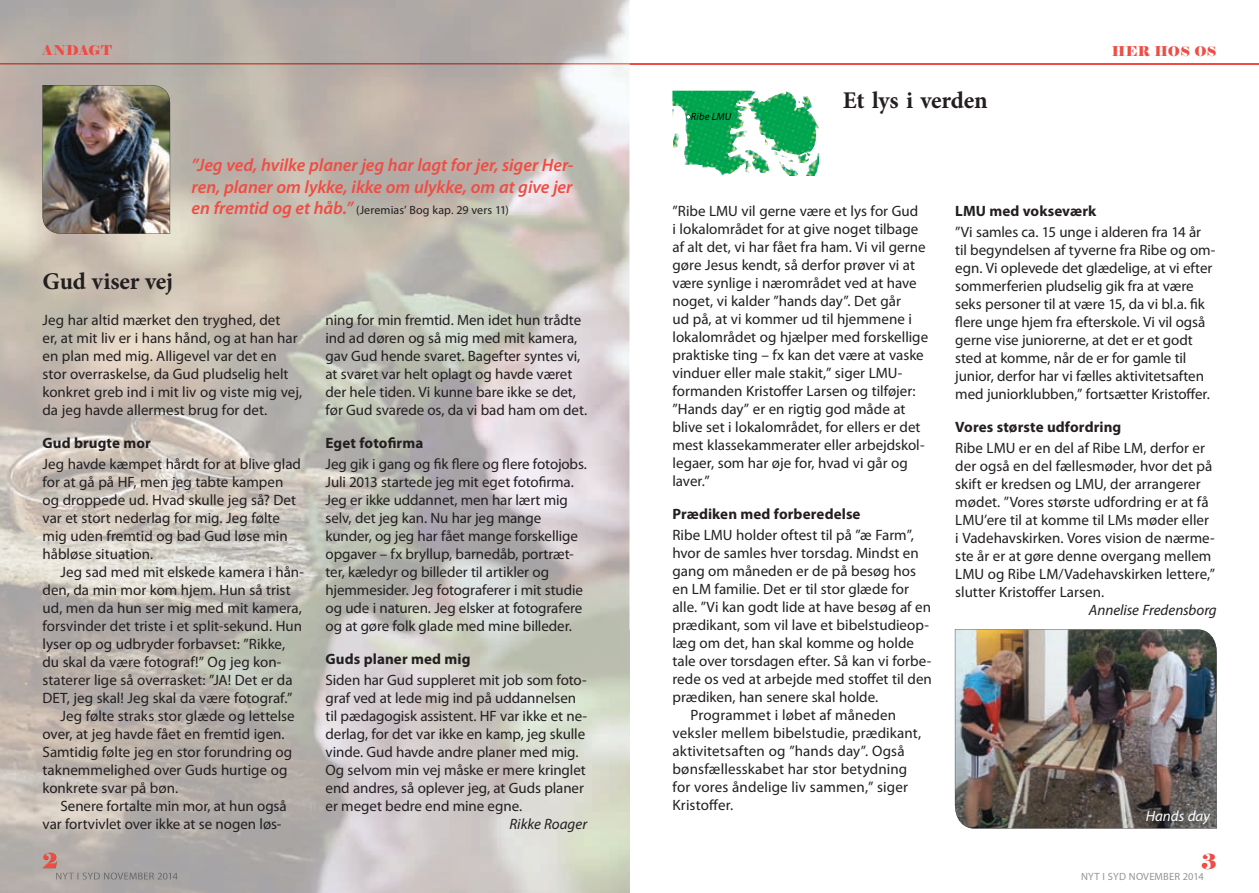
<style>
.page{position:relative;width:1259px;height:893px;background:#fff}
.page>*{position:absolute;margin:0;border:0;box-sizing:border-box;transform-origin:0 0}
.t1{font:700 24px "Minion Pro";letter-spacing:-.01em;color:#231f20}
.t2{font:21px "Elephant";color:#ef4d44}
.t3{font:italic 600 18px/21.6px "Myriad Pro";letter-spacing:-.005em;color:#ef4d44}
.t4{font:15px/18px "Myriad Pro";color:#231f20}
.t5{font:700 15px "Myriad Pro";letter-spacing:.005em;color:#231f20}
.t6{font:italic 15px "Myriad Pro";color:#231f20}
.t7{font:italic 15px "Myriad Pro";color:#fff}
.t8{font:13.5px "Elephant";letter-spacing:.02em;color:#ef4d44}
.t9{font:12px "Myriad Pro";letter-spacing:.01em;color:#231f20}
.t10{font:10.5px "Myriad Pro";letter-spacing:.015em;color:#939598}
.t11{font:italic 10.5px "Myriad Pro";letter-spacing:.015em;color:#000}
.s1{font-weight:600;font-style:italic;font-size:18px;color:#ef4d44}
</style>
<div class="page">
<hr style="left:629px;top:63px;width:630px;height:2px;background:#ef4d44">
<img style="left:0;top:0;width:629px;height:893px">
<img style="left:43px;top:85px;width:127px;height:149px">
<img style="left:672px;top:91px;width:78px;height:84px">
<svg style="left:686px;top:115px;width:4px;height:4px"></svg>
<img style="left:955px;top:629px;width:261px;height:199px">
<p class="t8" style="left:43px;top:42px;width:71px">ANDAGT</p>
<p class="t3" style="left:192px;top:154px;width:383px">”Jeg ved, hvilke planer jeg har lagt for jer, siger Her&shy;ren, planer om lykke, ikke om ulykke, om at give jer</p>
<p class="t9" style="left:192px;top:203px;width:319px"><span class="s1">en fremtid og et håb.”</span> (Jeremias’ Bog kap. 29 vers 11)</p>
<h1 class="t1" style="left:43px;top:264px;width:132px">Gud viser vej</h1>
<p class="t4" style="left:43px;top:311px;width:261px">Jeg har altid mærket den tryghed, det<br>er, at mit liv er i hans hånd, og at han har en plan med mig. Alligevel var det en stor overraskelse, da Gud pludselig helt konkret greb ind i mit liv og viste mig vej, da jeg havde allermest brug for det.</p>
<p class="t5" style="left:43px;top:433px;width:110px">Gud brugte mor</p>
<p class="t4" style="left:43px;top:455px;width:260px">Jeg havde kæmpet hårdt for at blive glad for at gå på HF, men jeg tabte kampen og droppede ud. Hvad skulle jeg så? Det var et stort nederlag for mig. Jeg følte mig uden fremtid og bad Gud løse min håbløse situation.</p>
<p class="t4" style="left:61px;top:563px;width:245px">Jeg sad med mit elskede kamera i hån-</p>
<p class="t4" style="left:43px;top:581px;width:250px">den, da min mor kom hjem. Hun så trist</p>
<p class="t4" style="left:43px;top:599px;width:261px">ud, men da hun ser mig med mit kamera,</p>
<p class="t4" style="left:43px;top:617px;width:261px">forsvinder det triste i et split-sekund. Hun</p>
<p class="t4" style="left:43px;top:635px;width:244px">lyser op og udbryder forbavset: ”Rikke,</p>
<p class="t4" style="left:43px;top:653px;width:240px">du skal da være fotograf!” Og jeg kon-</p>
<p class="t4" style="left:43px;top:671px;width:252px">staterer lige så overrasket: ”JA! Det er da</p>
<p class="t4" style="left:43px;top:689px;width:251px">DET, jeg skal! Jeg skal da være fotograf.”</p>
<p class="t4" style="left:61px;top:707px;width:236px">Jeg følte straks stor glæde og lettelse</p>
<p class="t4" style="left:43px;top:725px;width:244px">over, at jeg havde fået en fremtid igen.</p>
<p class="t4" style="left:43px;top:743px;width:251px">Samtidig følte jeg en stor forundring og</p>
<p class="t4" style="left:43px;top:761px;width:246px">taknemmelighed over Guds hurtige og</p>
<p class="t4" style="left:43px;top:779px;width:137px">konkrete svar på bøn.</p>
<p class="t4" style="left:61px;top:797px;width:228px">Senere fortalte min mor, at hun også</p>
<p class="t4" style="left:43px;top:815px;width:240px">var fortvivlet over ikke at se nogen løs-</p>
<p class="t4" style="left:325px;top:311px;width:263px">ning for min fremtid. Men idet hun trådte ind ad døren og så mig med mit kamera, gav Gud hende svaret. Bagefter syntes vi, at svaret var helt oplagt og havde været der hele tiden. Vi kunne bare ikke se det, før Gud svarede os, da vi bad ham om det.</p>
<p class="t5" style="left:325px;top:433px;width:99px">Eget fotofirma</p>
<p class="t4" style="left:325px;top:455px;width:263px">Jeg gik i gang og fik flere og flere fotojobs.<br>Juli 2013 startede jeg mit eget fotofirma.<br>Jeg er ikke uddannet, men har lært mig selv, det jeg kan. Nu har jeg mange kunder, og jeg har fået mange forskellige opgaver – fx bryllup, barnedåb, portræt&shy;ter, kæledyr og billeder til artikler og hjemmesider. Jeg fotograferer i mit studie og ude i naturen. Jeg elsker at fotografere og at gøre folk glade med mine billeder.</p>
<p class="t5" style="left:325px;top:649px;width:146px">Guds planer med mig</p>
<p class="t4" style="left:325px;top:671px;width:263px">Siden har Gud suppleret mit job som foto&shy;graf ved at lede mig ind på uddannelsen til pædagogisk assistent. HF var ikke et ne&shy;derlag, for det var ikke en kamp, jeg skulle vinde. Gud havde andre planer med mig.<br>Og selvom min vej måske er mere kringlet end andres, så oplever jeg, at Guds planer er meget bedre end mine egne.</p>
<p class="t6" style="left:509px;top:815px;width:79px">Rikke Roager</p>
<p class="t11" style="left:691px;top:110px;width:42px">Ribe LMU</p>
<h1 class="t1" style="left:843px;top:83px;width:146px">Et lys i verden</h1>
<p class="t8" style="left:1111px;top:42px;width:106px">HER HOS OS</p>
<p class="t4" style="left:672px;top:202px;width:257px">”Ribe LMU vil gerne være et lys for Gud<br>i lokalområdet for at give noget tilbage af alt det, vi har fået fra ham. Vi vil gerne gøre Jesus kendt, så derfor prøver vi at være synlige i nærområdet ved at have noget, vi kalder ”hands day”. Det går<br>ud på, at vi kommer ud til hjemmene i lokalområdet og hjælper med forskellige praktiske ting – fx kan det være at vaske vinduer eller male stakit,” siger LMU&shy;formanden Kristoffer Larsen og tilføjer: ”Hands day” er en rigtig god måde at blive set i lokalområdet, for ellers er det mest klassekammerater eller arbejdskol&shy;legaer, som har øje for, hvad vi går og laver.”</p>
<p class="t5" style="left:672px;top:505px;width:190px">Prædiken med forberedelse</p>
<p class="t4" style="left:672px;top:526px;width:243px">Ribe LMU holder oftest til på ”æ Farm”,</p>
<p class="t4" style="left:672px;top:544px;width:248px">hvor de samles hver torsdag. Mindst en</p>
<p class="t4" style="left:672px;top:562px;width:245px">gang om måneden er de på besøg hos</p>
<p class="t4" style="left:672px;top:580px;width:238px">en LM familie. Det er til stor glæde for</p>
<p class="t4" style="left:672px;top:598px;width:260px">alle. ”Vi kan godt lide at have besøg af en</p>
<p class="t4" style="left:672px;top:616px;width:258px">prædikant, som vil lave et bibelstudieop-</p>
<p class="t4" style="left:672px;top:634px;width:243px">læg om det, han skal komme og holde</p>
<p class="t4" style="left:672px;top:652px;width:260px">tale over torsdagen efter. Så kan vi forbe-</p>
<p class="t4" style="left:672px;top:670px;width:261px">rede os ved at arbejde med stoffet til den</p>
<p class="t4" style="left:672px;top:688px;width:207px">prædiken, han senere skal holde.</p>
<p class="t4" style="left:690px;top:706px;width:207px">Programmet i løbet af måneden</p>
<p class="t4" style="left:672px;top:724px;width:250px">veksler mellem bibelstudie, prædikant,</p>
<p class="t4" style="left:672px;top:742px;width:234px">aktivitetsaften og ”hands day”. Også</p>
<p class="t4" style="left:672px;top:760px;width:236px">bønsfællesskabet har stor betydning</p>
<p class="t4" style="left:672px;top:778px;width:237px">for vores åndelige liv sammen,” siger</p>
<p class="t4" style="left:672px;top:796px;width:62px">Kristoffer.</p>
<p class="t5" style="left:955px;top:202px;width:142px">LMU med vokseværk</p>
<p class="t4" style="left:955px;top:223px;width:262px">”Vi samles ca. 15 unge i alderen fra 14 år til begyndelsen af tyverne fra Ribe og om&shy;egn. Vi oplevede det glædelige, at vi efter sommerferien pludselig gik fra at være seks personer til at være 15, da vi bl.a. fik flere unge hjem fra efterskole. Vi vil også gerne vise juniorerne, at det er et godt sted at komme, når de er for gamle til junior, derfor har vi fælles aktivitetsaften med juniorklubben,” fortsætter Kristoffer.</p>
<p class="t5" style="left:955px;top:418px;width:167px">Vores største udfordring</p>
<p class="t4" style="left:955px;top:439px;width:261px">Ribe LMU er en del af Ribe LM, derfor er der også en del fællesmøder, hvor det på skift er kredsen og LMU, der arrangerer mødet. ”Vores største udfordring er at få LMU’ere til at komme til LMs møder eller i Vadehavskirken. Vores vision de nærme&shy;ste år er at gøre denne overgang mellem LMU og Ribe LM/Vadehavskirken lettere,” slutter Kristoffer Larsen.</p>
<p class="t6" style="left:1088px;top:601px;width:129px">Annelise Fredensborg</p>
<p class="t7" style="left:1145px;top:807px;width:66px">Hands day</p>
<h2 class="t2" style="left:43px;top:848px;width:17px">2</h2>
<h2 class="t2" style="left:1201px;top:848px;width:17px">3</h2>
<p class="t10" style="left:1081px;top:870px;width:124px">NYT I SYD NOVEMBER 2014</p>
</div>
